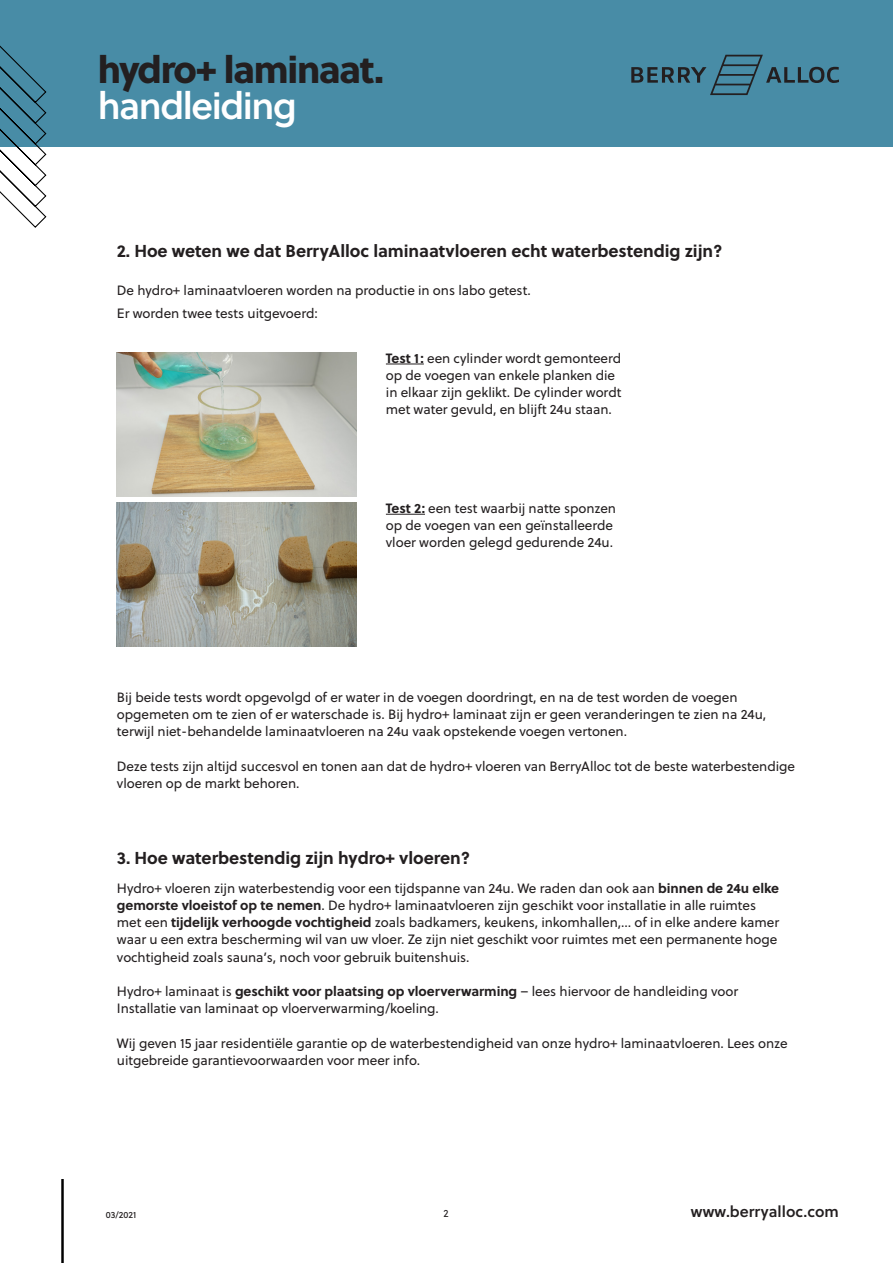
<style>
.page{position:relative;width:893px;height:1263px;background:#fff}
.page>*{position:absolute;margin:0;border:0;box-sizing:border-box;transform-origin:0 0}
.t1{font:37.5px "Soleil Xb";letter-spacing:-.04em;color:#231f20}
.t2{font:37.5px "Soleil Sb";letter-spacing:-.04em;color:#fff}
.t3{font:700 17.25px "Soleil";letter-spacing:-.005em;color:#231f20}
.t4{font:15.6px "Soleil Sb";color:#231f20}
.t5{font:13.5px/17.2px "Soleil";letter-spacing:-.005em;color:#231f20}
.t6{font:10.5px "Soleil";color:#231f20;scale:.95 1}
.t7{font:9px "Soleil Bk";color:#231f20}
.s1{font-weight:700}
</style>
<div class="page">
<hr style="left:386px;top:364px;width:38px;height:1px;background:#231f20">
<hr style="left:386px;top:514px;width:39px;height:1px;background:#231f20">
<img style="left:117px;top:352px;width:239px;height:144px">
<img style="left:117px;top:503px;width:239px;height:143px">
<div style="left:0;top:0;width:893px;height:147px;background:#488ca6"></div>
<svg style="left:631px;top:55px;width:208px;height:40px"></svg>
<svg style="left:0;top:45px;width:47px;height:183px"></svg>
<hr style="left:61px;top:1179px;width:3px;height:84px;background:#000">
<p class="t1" style="left:98px;top:40px;width:288px">hydro+ laminaat.</p>
<p class="t2" style="left:98px;top:77px;width:200px">handleiding</p>
<p class="t3" style="left:117px;top:237px;width:607px">2. Hoe weten we dat BerryAlloc laminaatvloeren echt waterbestendig zijn?</p>
<p class="t5" style="left:117px;top:281px;width:415px">De hydro+ laminaatvloeren worden na productie in ons labo getest.</p>
<p class="t5" style="left:117px;top:304px;width:202px">Er worden twee tests uitgevoerd:</p>
<p class="t5" style="left:386px;top:349px;width:237px"><span class="s1">Test 1:</span> een cylinder wordt gemonteerd op de voegen van enkele planken die in elkaar zijn geklikt. De cylinder wordt met water gevuld, en blijft 24u staan.</p>
<p class="t5" style="left:386px;top:499px;width:232px"><span class="s1">Test 2:</span> een test waarbij natte sponzen op de voegen van een geïnstalleerde vloer worden gelegd gedurende 24u.</p>
<p class="t5" style="left:117px;top:688px;width:651px">Bij beide tests wordt opgevolgd of er water in de voegen doordringt, en na de test worden de voegen opgemeten om te zien of er waterschade is. Bij hydro+ laminaat zijn er geen veranderingen te zien na 24u, terwijl niet-behandelde laminaatvloeren na 24u vaak opstekende voegen vertonen.</p>
<p class="t5" style="left:117px;top:757px;width:680px">Deze tests zijn altijd succesvol en tonen aan dat de hydro+ vloeren van BerryAlloc tot de beste waterbestendige vloeren op de markt behoren.</p>
<p class="t3" style="left:117px;top:844px;width:355px">3. Hoe waterbestendig zijn hydro+ vloeren?</p>
<p class="t5" style="left:117px;top:879px;width:664px">Hydro+ vloeren zijn waterbestendig voor een tijdspanne van 24u. We raden dan ook aan <span class="s1">binnen de 24u elke gemorste vloeistof op te nemen</span>. De hydro+ laminaatvloeren zijn geschikt voor installatie in alle ruimtes met een <span class="s1">tijdelijk verhoogde vochtigheid</span> zoals badkamers, keukens, inkomhallen,… of in elke andere kamer waar u een extra bescherming wil van uw vloer. Ze zijn niet geschikt voor ruimtes met een permanente hoge vochtigheid zoals sauna’s, noch voor gebruik buitenshuis.</p>
<p class="t5" style="left:117px;top:982px;width:623px">Hydro+ laminaat is <span class="s1">geschikt voor plaatsing op vloerverwarming</span> – lees hiervoor de handleiding voor<br>Installatie van laminaat op vloerverwarming/koeling.</p>
<p class="t5" style="left:117px;top:1034px;width:672px">Wij geven 15 jaar residentiële garantie op de waterbestendigheid van onze hydro+ laminaatvloeren. Lees onze uitgebreide garantievoorwaarden voor meer info.</p>
<p class="t7" style="left:106px;top:1208px;width:32px">03/2021</p>
<p class="t6" style="left:443px;top:1206px;width:7px">2</p>
<p class="t4" style="left:691px;top:1199px;width:150px">www.berryalloc.com</p>
</div>
